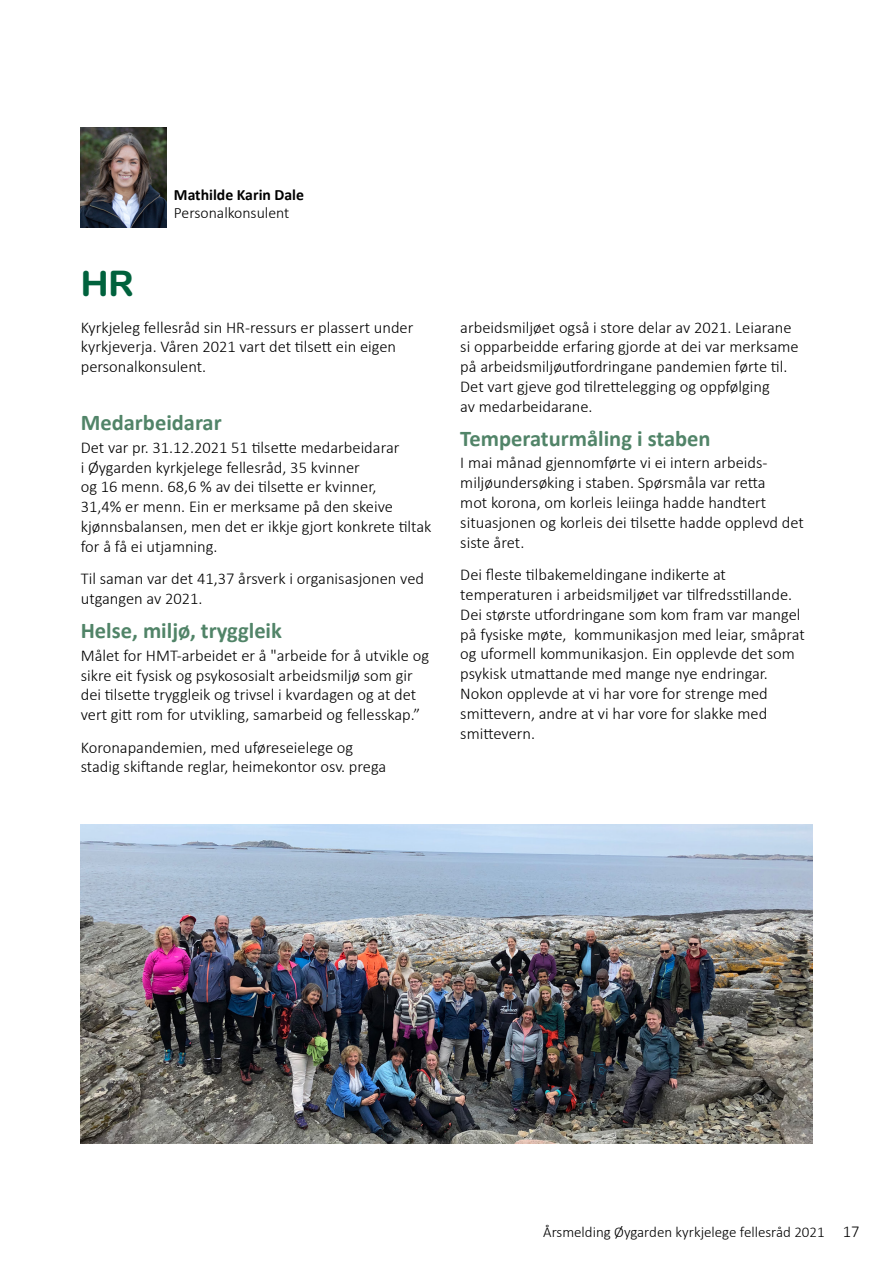
<style>
.page{position:relative;width:893px;height:1263px;background:#fff}
.page>*{position:absolute;margin:0;border:0;box-sizing:border-box;transform-origin:0 0}
.t1{font:800 36px "Nunito";color:#00623d}
.t2{font:700 22.5px "Calibri";color:#518468}
.t3{font:300 16.5px/19.8px "Calibri";color:#000}
.t4{font:700 15.75px "Calibri";color:#000}
.t5{font:300 15.75px "Calibri";color:#000}
.t6{font:300 15px "Calibri";color:#000}
.s1{font-size:16.5px}
</style>
<div class="page">
<img style="left:81px;top:128px;width:85px;height:100px">
<img style="left:81px;top:825px;width:731px;height:319px">
<p class="t4" style="left:174px;top:184px;width:132px">Mathilde Karin Dale</p>
<p class="t5" style="left:174px;top:203px;width:117px">Personalkonsulent</p>
<h1 class="t1" style="left:81px;top:257px;width:54px">HR</h1>
<p class="t3" style="left:81px;top:317px;width:334px">Kyrkjeleg fellesråd sin HR-ressurs er plassert under kyrkjeverja. Våren 2021 vart det tilsett ein eigen personalkonsulent.</p>
<h2 class="t2" style="left:81px;top:407px;width:142px">Medarbeidarar</h2>
<p class="t3" style="left:81px;top:437px;width:352px">Det var pr. 31.12.2021 51 tilsette medarbeidarar<br>i Øygarden kyrkjelege fellesråd, 35 kvinner<br>og 16 menn. 68,6 % av dei tilsette er kvinner,<br>31,4% er menn. Ein er merksame på den skeive kjønnsbalansen, men det er ikkje gjort konkrete tiltak for å få ei utjamning.</p>
<p class="t3" style="left:81px;top:569px;width:345px">Til saman var det 41,37 årsverk i organisasjonen ved utgangen av 2021.</p>
<h2 class="t2" style="left:81px;top:614px;width:203px">Helse, miljø, tryggleik</h2>
<p class="t3" style="left:81px;top:645px;width:350px">Målet for HMT-arbeidet er å "arbeide for å utvikle og sikre eit fysisk og psykososialt arbeidsmiljø som gir dei tilsette tryggleik og trivsel i kvardagen og at det vert gitt rom for utvikling, samarbeid og fellesskap.”</p>
<p class="t3" style="left:81px;top:737px;width:307px">Koronapandemien, med uføreseielege og stadig skiftande reglar, heimekontor osv. prega</p>
<p class="t3" style="left:460px;top:317px;width:340px">arbeidsmiljøet også i store delar av 2021. Leiarane si opparbeidde erfaring gjorde at dei var merksame på arbeidsmiljøutfordringane pandemien førte til.<br>Det vart gjeve god tilrettelegging og oppfølging<br>av medarbeidarane.</p>
<h2 class="t2" style="left:460px;top:422px;width:252px">Temperaturmåling i staben</h2>
<p class="t3" style="left:460px;top:453px;width:345px">I mai månad gjennomførte vi ei intern arbeids&shy;miljøundersøking i staben. Spørsmåla var retta<br>mot korona, om korleis leiinga hadde handtert situasjonen og korleis dei tilsette hadde opplevd det siste året.</p>
<p class="t3" style="left:460px;top:565px;width:346px">Dei fleste tilbakemeldingane indikerte at temperaturen i arbeidsmiljøet var tilfredsstillande.<br>Dei største utfordringane som kom fram var mangel på fysiske møte, kommunikasjon med leiar, småprat og uformell kommunikasjon. Ein opplevde det som psykisk utmattande med mange nye endringar.<br>Nokon opplevde at vi har vore for strenge med smittevern, andre at vi har vore for slakke med smittevern.</p>
<p class="t6" style="left:543px;top:1223px;width:318px">Årsmelding Øygarden kyrkjelege fellesråd 2021 <span class="s1">17</span></p>
</div>
